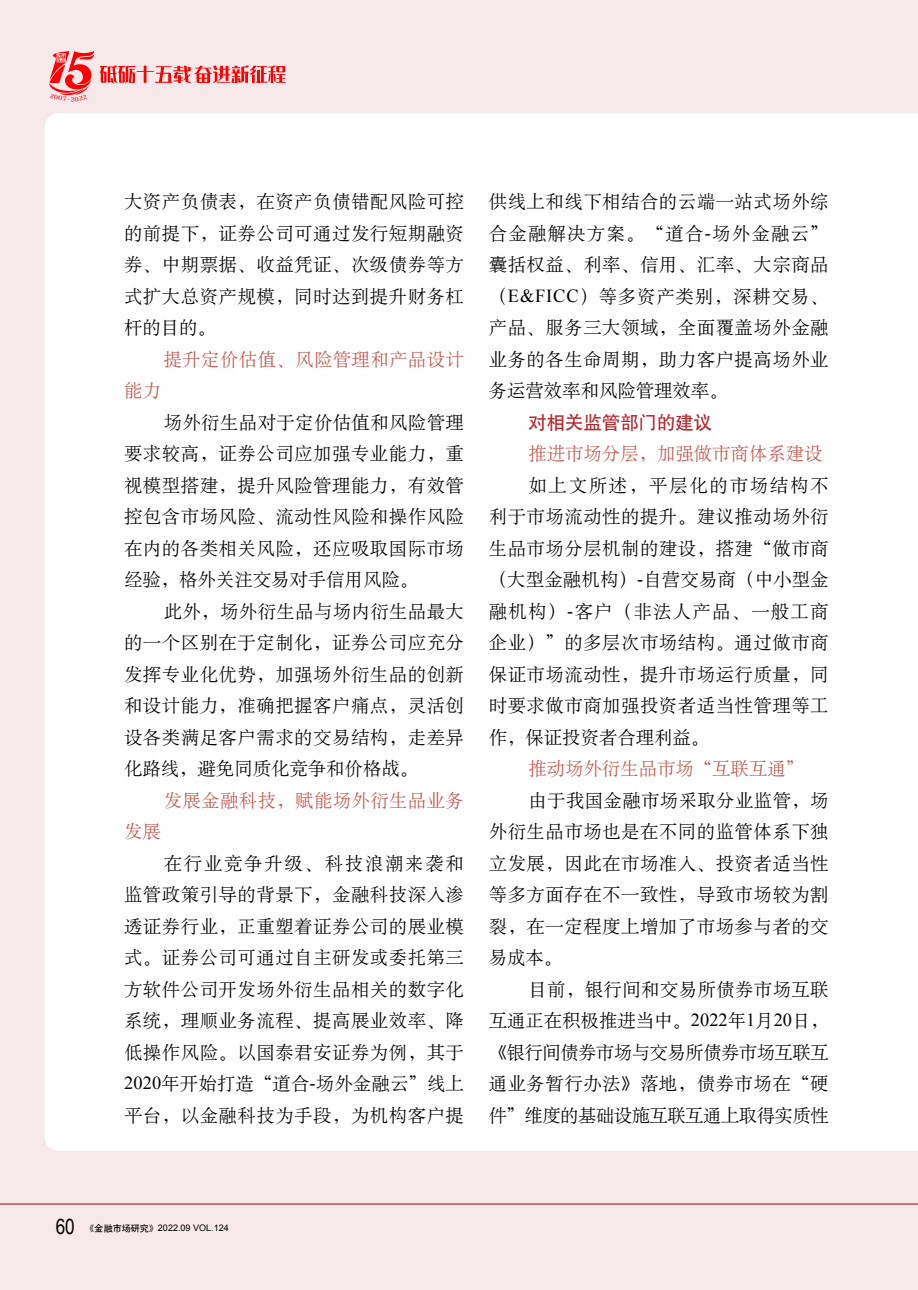
<style>
.page{position:relative;width:918px;height:1290px;background:#f7e9ea}
.page>*{position:absolute;margin:0;border:0;box-sizing:border-box;transform-origin:0 0}
.t1{font:21px "Arial Narrow";color:#000}
.正文{font:18.38px/31.5px "H Ya 6 gj";letter-spacing:.03em;color:#000;text-align:justify}
._3级小标题{font:18.38px "H Ya 6 gj";letter-spacing:.01em;color:#c5564b}
._2级标题{font:18.38px "H Yb 1 gj";color:#b7282d}
.t2{font:9.1px "Arial";color:#000}
.s1{font-family:"Times New Roman"}
.s2{font-family:"H Yb 1 gj"}
</style>
<div class="page">
<div style="left:45px;top:113px;width:873px;height:1038px;background:#fff"></div>
<hr style="left:0;top:1203px;width:918px;height:1px;background:#b7282d">
<svg style="left:49px;top:51px;width:236px;height:45px"></svg>
<p class="正文" style="left:124px;top:186px;width:341px">大资产负债表，在资产负债错配风险可控的前提下，证券公司可通过发行短期融资券、中期票据、收益凭证、次级债券等方式扩大总资产规模，同时达到提升财务杠杆的目的。</p>
<p class="_3级小标题" style="left:164px;top:350px;width:302px">提升定价估值、风险管理和产品设计</p>
<p class="_3级小标题" style="left:124px;top:381px;width:38px">能力</p>
<p class="正文" style="left:124px;top:406px;width:341px;text-indent:40px">场外衍生品对于定价估值和风险管理要求较高，证券公司应加强专业能力，重视模型搭建，提升风险管理能力，有效管控包含市场风险、流动性风险和操作风险在内的各类相关风险，还应吸取国际市场经验，格外关注交易对手信用风险。</p>
<p class="正文" style="left:124px;top:595px;width:341px;text-indent:40px">此外，场外衍生品与场内衍生品最大的一个区别在于定制化，证券公司应充分发挥专业化优势，加强场外衍生品的创新和设计能力，准确把握客户痛点，灵活创设各类满足客户需求的交易结构，走差异化路线，避免同质化竞争和价格战。</p>
<p class="_3级小标题" style="left:164px;top:791px;width:302px">发展金融科技，赋能场外衍生品业务</p>
<p class="_3级小标题" style="left:124px;top:822px;width:38px">发展</p>
<p class="正文" style="left:124px;top:847px;width:341px;text-indent:40px">在行业竞争升级、科技浪潮来袭和监管政策引导的背景下，金融科技深入渗透证券行业，正重塑着证券公司的展业模式。证券公司可通过自主研发或委托第三方软件公司开发场外衍生品相关的数字化系统，理顺业务流程、提高展业效率、降低操作风险。以国泰君安证券为例，其于<span class="s1">2020</span>年开始打造“道合<span class="s1">-</span>场外金融云”线上平台，以金融科技为手段，为机构客户提</p>
<p class="正文" style="left:489px;top:186px;width:341px">供线上和线下相结合的云端一站式场外综合金融解决方案。“道合<span class="s1">-</span>场外金融云”囊括权益、利率、信用、汇率、大宗商品（<span class="s1">E&amp;FICC</span>）等多资产类别，深耕交易、产品、服务三大领域，全面覆盖场外金融业务的各生命周期，助力客户提高场外业务运营效率和风险管理效率。</p>
<p class="_2级标题" style="left:528px;top:413px;width:185px">对相关监管部门的建议</p>
<p class="_3级小标题" style="left:528px;top:444px;width:295px">推进市场分层，加强做市商体系建设</p>
<p class="正文" style="left:489px;top:469px;width:341px;text-indent:40px">如上文所述，平层化的市场结构不利于市场流动性的提升。建议推动场外衍生品市场分层机制的建设，搭建“做市商（大型金融机构）<span class="s1">-</span>自营交易商（中小型金融机构）<span class="s1">-</span>客户（非法人产品、一般工商企业）”的多层次市场结构。通过做市商保证市场流动性，提升市场运行质量，同时要求做市商加强投资者适当性管理等工作，保证投资者合理利益。</p>
<p class="_3级小标题" style="left:528px;top:759px;width:277px">推动场外衍生品市场“互联互通”</p>
<p class="正文" style="left:489px;top:784px;width:341px;text-indent:40px">由于我国金融市场采取分业监管，场外衍生品市场也是在不同的监管体系下独立发展，因此在市场准入、投资者适当性等多方面存在不一致性，导致市场较为割裂，在一定程度上增加了市场参与者的交易成本。</p>
<p class="正文" style="left:489px;top:973px;width:341px;text-indent:40px">目前，银行间和交易所债券市场互联互通正在积极推进当中。<span class="s1">2022</span>年<span class="s1">1</span>月<span class="s1">20</span>日，《银行间债券市场与交易所债券市场互联互通业务暂行办法》落地，债券市场在“硬件”维度的基础设施互联互通上取得实质性</p>
<p class="t1" style="left:56px;top:1211px;width:21px">60</p>
<p class="t2" style="left:86px;top:1222px;width:145px"><span class="s2">《金融市场研究》</span>2022.09 VOL.124</p>
</div>
